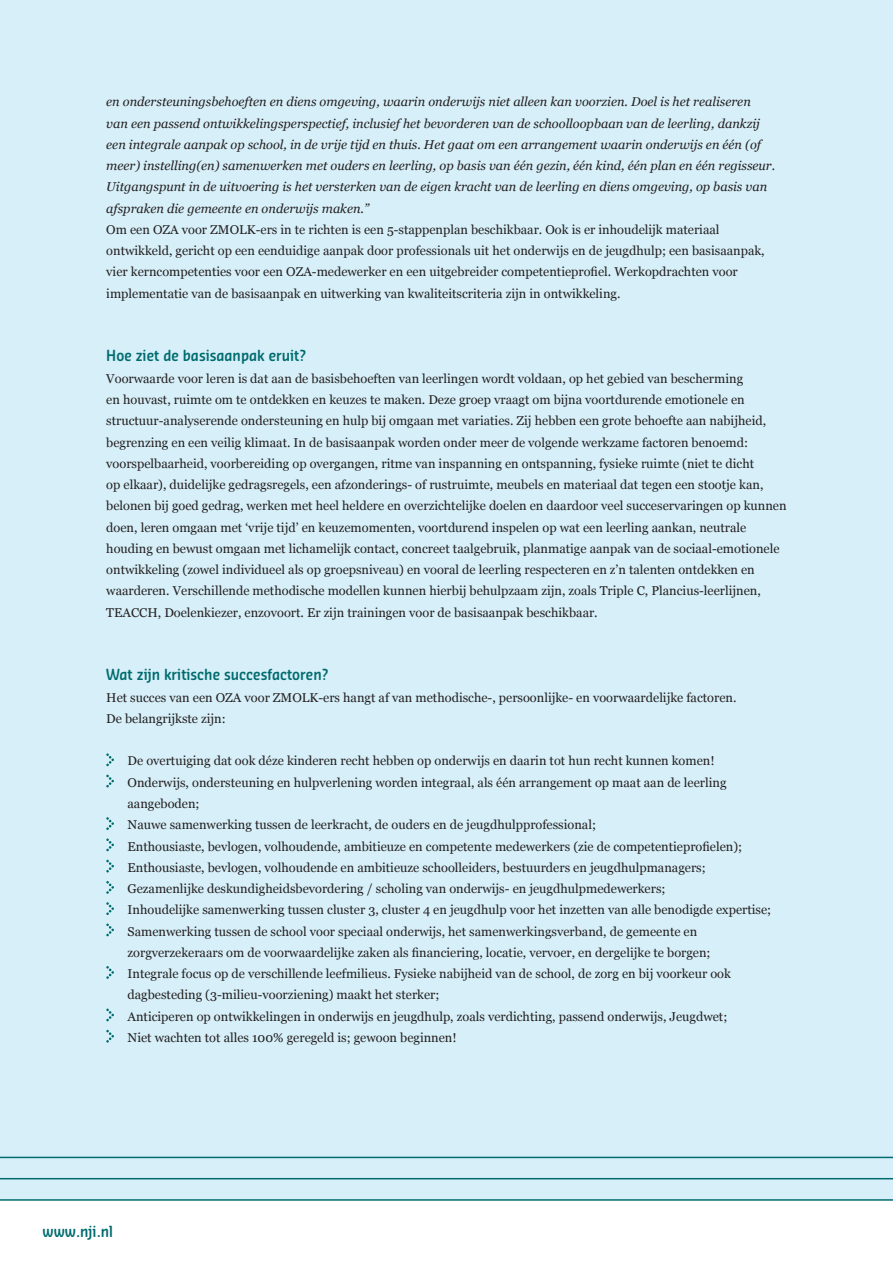
<style>
.page{position:relative;width:893px;height:1263px;background:#fff}
.page>*{position:absolute;margin:0;border:0;box-sizing:border-box;transform-origin:0 0}
.tussenkopje{font:600 15px "Sansa Con Soft Pro";color:#006b6e}
.body{font:12.75px/21.3px "Georgia";color:#231f20}
.opsomming{font:12.75px/21.3px "Georgia";color:#231f20}
.body-2{font:italic 12.75px/21.3px "Georgia";color:#231f20}
</style>
<div class="page">
<div style="left:0;top:0;width:893px;height:1199px;background:#d6eff8"></div>
<hr style="left:0;top:1199px;width:893px;height:2px;background:#006b6e">
<hr style="left:0;top:1178px;width:893px;height:1px;background:#006b6e">
<hr style="left:0;top:1157px;width:893px;height:1px;background:#006b6e">
<svg style="left:106px;top:753px;width:8px;height:13px"></svg>
<svg style="left:106px;top:775px;width:8px;height:12px"></svg>
<svg style="left:106px;top:817px;width:8px;height:13px"></svg>
<svg style="left:106px;top:838px;width:8px;height:13px"></svg>
<svg style="left:106px;top:860px;width:8px;height:12px"></svg>
<svg style="left:106px;top:881px;width:8px;height:13px"></svg>
<svg style="left:106px;top:902px;width:8px;height:13px"></svg>
<svg style="left:106px;top:923px;width:8px;height:13px"></svg>
<svg style="left:106px;top:966px;width:8px;height:13px"></svg>
<svg style="left:106px;top:1008px;width:8px;height:13px"></svg>
<svg style="left:106px;top:1030px;width:8px;height:12px"></svg>
<p class="body-2" style="left:106px;top:91px;width:670px">en ondersteuningsbehoeften en diens omgeving, waarin onderwijs niet alleen kan voorzien. Doel is het realiseren van een passend ontwikkelingsperspectief, inclusief het bevorderen van de schoolloopbaan van de leerling, dankzij een integrale aanpak op school, in de vrije tijd en thuis. Het gaat om een arrangement waarin onderwijs en één (of meer) instelling(en) samenwerken met ouders en leerling, op basis van één gezin, één kind, één plan en één regisseur.<br>Uitgangspunt in de uitvoering is het versterken van de eigen kracht van de leerling en diens omgeving, op basis van afspraken die gemeente en onderwijs maken.”</p>
<p class="body" style="left:106px;top:219px;width:660px">Om een OZA voor ZMOLK-ers in te richten is een 5-stappenplan beschikbaar. Ook is er inhoudelijk materiaal ontwikkeld, gericht op een eenduidige aanpak door professionals uit het onderwijs en de jeugdhulp; een basisaanpak, vier kerncompetenties voor een OZA-medewerker en een uitgebreider competentieprofiel. Werkopdrachten voor implementatie van de basisaanpak en uitwerking van kwaliteitscriteria zijn in ontwikkeling.</p>
<p class="tussenkopje" style="left:106px;top:346px;width:201px">Hoe ziet de basisaanpak eruit?</p>
<p class="body" style="left:106px;top:368px;width:682px">Voorwaarde voor leren is dat aan de basisbehoeften van leerlingen wordt voldaan, op het gebied van bescherming<br>en houvast, ruimte om te ontdekken en keuzes te maken. Deze groep vraagt om bijna voortdurende emotionele en structuur-analyserende ondersteuning en hulp bij omgaan met variaties. Zij hebben een grote behoefte aan nabijheid, begrenzing en een veilig klimaat. In de basisaanpak worden onder meer de volgende werkzame factoren benoemd: voorspelbaarheid, voorbereiding op overgangen, ritme van inspanning en ontspanning, fysieke ruimte (niet te dicht<br>op elkaar), duidelijke gedragsregels, een afzonderings- of rustruimte, meubels en materiaal dat tegen een stootje kan, belonen bij goed gedrag, werken met heel heldere en overzichtelijke doelen en daardoor veel succeservaringen op kunnen doen, leren omgaan met ‘vrije tijd’ en keuzemomenten, voortdurend inspelen op wat een leerling aankan, neutrale houding en bewust omgaan met lichamelijk contact, concreet taalgebruik, planmatige aanpak van de sociaal-emotionele ontwikkeling (zowel individueel als op groepsniveau) en vooral de leerling respecteren en z’n talenten ontdekken en waarderen. Verschillende methodische modellen kunnen hierbij behulpzaam zijn, zoals Triple C, Plancius-leerlijnen, TEACCH, Doelenkiezer, enzovoort. Er zijn trainingen voor de basisaanpak beschikbaar.</p>
<p class="tussenkopje" style="left:106px;top:665px;width:224px">Wat zijn kritische succesfactoren?</p>
<p class="body" style="left:106px;top:687px;width:632px">Het succes van een OZA voor ZMOLK-ers hangt af van methodische-, persoonlijke- en voorwaardelijke factoren.<br>De belangrijkste zijn:</p>
<p class="opsomming" style="left:128px;top:751px;width:589px">De overtuiging dat ook déze kinderen recht hebben op onderwijs en daarin tot hun recht kunnen komen!</p>
<p class="opsomming" style="left:128px;top:772px;width:600px">Onderwijs, ondersteuning en hulpverlening worden integraal, als één arrangement op maat aan de leerling aangeboden;</p>
<p class="opsomming" style="left:128px;top:814px;width:470px">Nauwe samenwerking tussen de leerkracht, de ouders en de jeugdhulpprofessional;</p>
<p class="opsomming" style="left:128px;top:836px;width:616px">Enthousiaste, bevlogen, volhoudende, ambitieuze en competente medewerkers (zie de competentieprofielen);</p>
<p class="opsomming" style="left:128px;top:857px;width:580px">Enthousiaste, bevlogen, volhoudende en ambitieuze schoolleiders, bestuurders en jeugdhulpmanagers;</p>
<p class="opsomming" style="left:128px;top:878px;width:539px">Gezamenlijke deskundigheidsbevordering / scholing van onderwijs- en jeugdhulpmedewerkers;</p>
<p class="opsomming" style="left:128px;top:899px;width:645px">Inhoudelijke samenwerking tussen cluster 3, cluster 4 en jeugdhulp voor het inzetten van alle benodigde expertise;</p>
<p class="opsomming" style="left:128px;top:921px;width:584px">Samenwerking tussen de school voor speciaal onderwijs, het samenwerkingsverband, de gemeente en zorgverzekeraars om de voorwaardelijke zaken als financiering, locatie, vervoer, en dergelijke te borgen;</p>
<p class="opsomming" style="left:128px;top:963px;width:605px">Integrale focus op de verschillende leefmilieus. Fysieke nabijheid van de school, de zorg en bij voorkeur ook dagbesteding (3-milieu-voorziening) maakt het sterker;</p>
<p class="opsomming" style="left:128px;top:1006px;width:601px">Anticiperen op ontwikkelingen in onderwijs en jeugdhulp, zoals verdichting, passend onderwijs, Jeugdwet;</p>
<p class="opsomming" style="left:128px;top:1027px;width:331px">Niet wachten tot alles 100% geregeld is; gewoon beginnen!</p>
<p class="tussenkopje" style="left:43px;top:1221px;width:72px">www.nji.nl</p>
</div>
